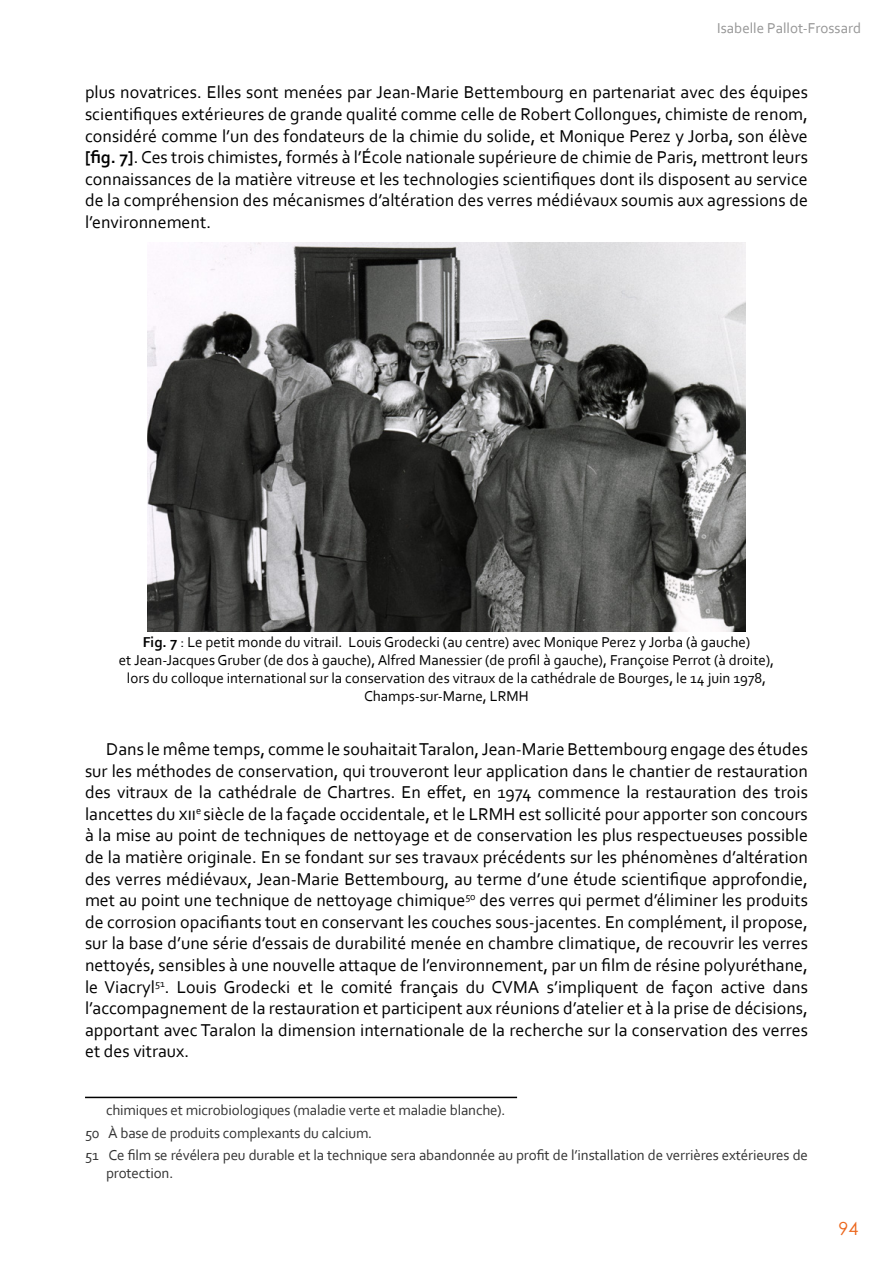
<style>
.page{position:relative;width:893px;height:1263px;background:#fff}
.page>*{position:absolute;margin:0;border:0;box-sizing:border-box;transform-origin:0 0}
.t1{font:18px/21.6px "Corbel";color:#000;text-align:justify}
.t2{font:18px "Century Gothic";color:#ec671d}
.t3{font:15px/18px "Corbel";color:#000;text-align:center}
.t4{font:15px/22.2px "Corbel";letter-spacing:-.01em;color:#333}
.t5{font:15px "Corbel";color:#969696}
.s1{font-weight:700}
</style>
<div class="page">
<hr style="left:85px;top:1097px;width:432px;height:1px;background:#000">
<img style="left:148px;top:243px;width:597px;height:388px">
<p class="t5" style="left:717px;top:19px;width:145px">Isabelle Pallot-Frossard</p>
<p class="t1" style="left:85px;top:81px;width:724px">plus novatrices. Elles sont menées par Jean-Marie Bettembourg en partenariat avec des équipes scientifiques extérieures de grande qualité comme celle de Robert Collongues, chimiste de renom, considéré comme l’un des fondateurs de la chimie du solide, et Monique Perez y Jorba, son élève <span class="s1">[fig. 7]</span>. Ces trois chimistes, formés à l’École nationale supérieure de chimie de Paris, mettront leurs connaissances de la matière vitreuse et les technologies scientifiques dont ils disposent au service de la compréhension des mécanismes d’altération des verres médiévaux soumis aux agressions de l’environnement.</p>
<p class="t3" style="left:119px;top:633px;width:657px"><span class="s1">Fig. 7</span> : Le petit monde du vitrail. Louis Grodecki (au centre) avec Monique Perez y Jorba (à gauche)<br>et Jean-Jacques Gruber (de dos à gauche), Alfred Manessier (de profil à gauche), Françoise Perrot (à droite), lors du colloque international sur la conservation des vitraux de la cathédrale de Bourges, le 14 juin 1978, Champs-sur-Marne, LRMH</p>
<p class="t1" style="left:85px;top:738px;width:724px;text-indent:21px">Dans le même temps, comme le souhaitait Taralon, Jean-Marie Bettembourg engage des études sur les méthodes de conservation, qui trouveront leur application dans le chantier de restauration des vitraux de la cathédrale de Chartres. En effet, en 1974 commence la restauration des trois lancettes du xii<sup>e</sup> siècle de la façade occidentale, et le LRMH est sollicité pour apporter son concours à la mise au point de techniques de nettoyage et de conservation les plus respectueuses possible de la matière originale. En se fondant sur ses travaux précédents sur les phénomènes d’altération des verres médiévaux, Jean-Marie Bettembourg, au terme d’une étude scientifique approfondie, met au point une technique de nettoyage chimique<sup>50</sup> des verres qui permet d’éliminer les produits de corrosion opacifiants tout en conservant les couches sous-jacentes. En complément, il propose, sur la base d’une série d’essais de durabilité menée en chambre climatique, de recouvrir les verres nettoyés, sensibles à une nouvelle attaque de l’environnement, par un film de résine polyuréthane, le Viacryl<sup>51</sup>. Louis Grodecki et le comité français du CVMA s’impliquent de façon active dans l’accompagnement de la restauration et participent aux réunions d’atelier et à la prise de décisions, apportant avec Taralon la dimension internationale de la recherche sur la conservation des verres et des vitraux.</p>
<p class="t4" style="left:85px;top:1099px;width:724px;text-indent:21px">chimiques et microbiologiques (maladie verte et maladie blanche).<br>50 À base de produits complexants du calcium.<br>51 Ce film se révélera peu durable et la technique sera abandonnée au profit de l’installation de verrières extérieures de</p>
<p class="t4" style="left:106px;top:1161px;width:69px">protection.</p>
<p class="t2" style="left:838px;top:1215px;width:21px">94</p>
</div>
